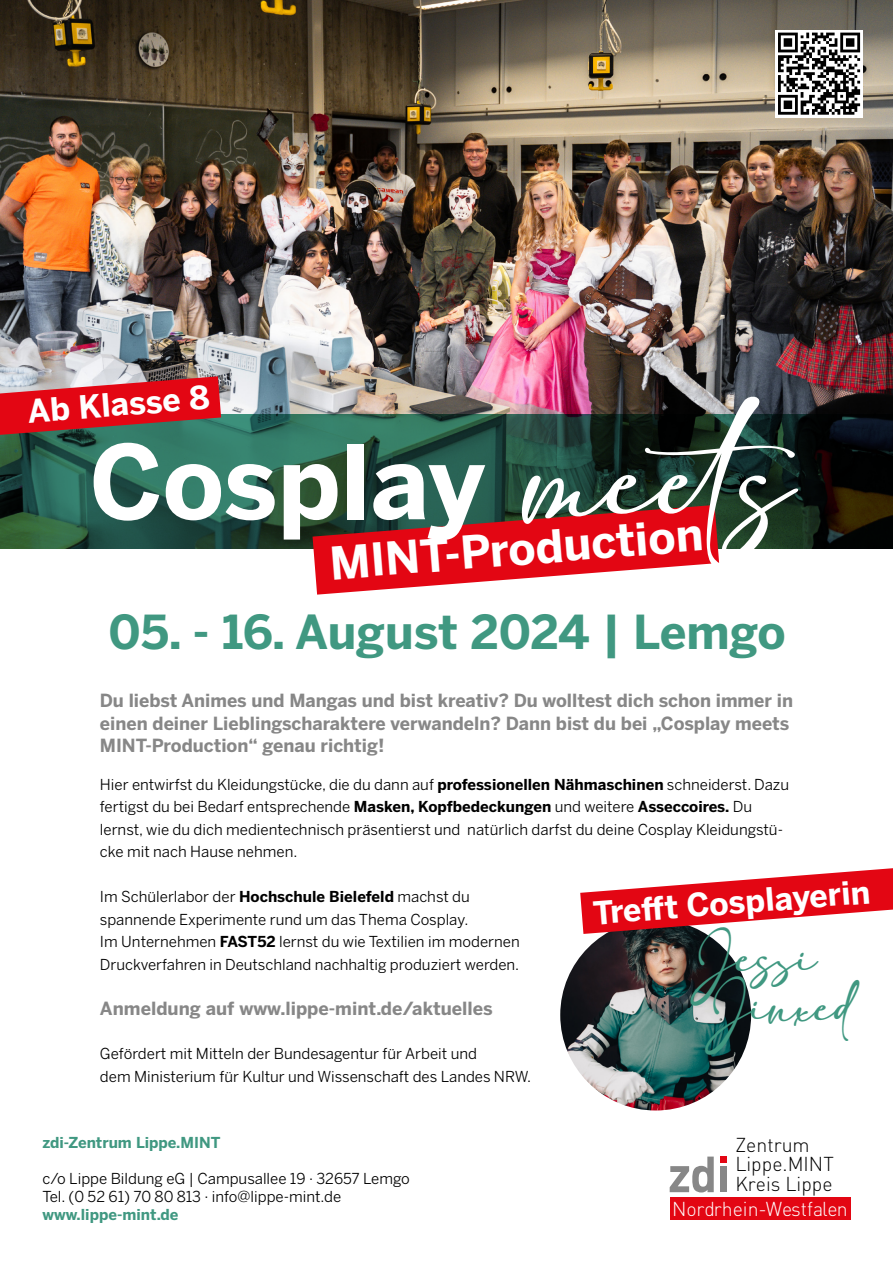
<style>
.page{position:relative;width:893px;height:1263px;background:#fff}
.page>*{position:absolute;margin:0;border:0;box-sizing:border-box;transform-origin:0 0}
.t1{font:700 101.55px "Benton Sans";letter-spacing:-.005em;color:#fff}
.t2{font:700 46.5px "Benton Sans";letter-spacing:-.01em;color:#409881}
.t3{font:700 44.85px "Benton Sans";color:#fff}
.t4{font:37.5px/48.4px "adelia";color:#409881}
.t5{font:700 31.8px "Benton Sans";color:#fff}
.t6{font:300 19.95px/20px "DINOT";color:#000}
.t7{font:300 19.95px "DINOT";color:#fff}
.t8{font:700 18px/22.5px "Benton Sans";color:#878787}
.t9{font:15px/22.5px "Benton Sans";color:#000}
.t10{font:700 15px "Benton Sans";color:#409881}
.s1{font-family:"adelia";font-weight:400;font-size:97.5px}
.s2{font-weight:700}
</style>
<div class="page">
<img style="left:0;top:0;width:893px;height:414px">
<svg style="left:0;top:414px;width:893px;height:135px;background:#204839"></svg>
<div style="left:670px;top:1197px;width:180px;height:23px;background:#e30613"></div>
<svg style="left:670px;top:1156px;width:44px;height:36px"></svg>
<svg style="left:720px;top:1156px;width:6px;height:6px"></svg>
<div style="left:720px;top:1166px;width:6px;height:26px;background:#878787"></div>
<div style="left:775px;top:30px;width:88px;height:88px;background:#fff"></div>
<svg style="left:778px;top:33px;width:82px;height:82px"></svg>
<svg style="left:313px;top:505px;width:406px;height:90px"></svg>
<svg style="left:0;top:376px;width:221px;height:59px;background:#c3333a"></svg>
<img style="left:560px;top:919px;width:191px;height:191px;border-radius:95px">
<svg style="left:580px;top:868px;width:313px;height:66px"></svg>
<h3 class="t5" style="left:26px;top:393px;width:184px;rotate:-5deg">Ab Klasse 8</h3>
<h1 class="t1" style="left:89px;top:422px;width:729px">Cosplay <span class="s1">meets</span></h1>
<h3 class="t3" style="left:328px;top:538px;width:376px;rotate:-5deg">MINT-Production</h3>
<h2 class="t2" style="left:109px;top:604px;width:679px">05. - 16. August 2024 | Lemgo</h2>
<p class="t8" style="left:100px;top:689px;width:695px">Du liebst Animes und Mangas und bist kreativ? Du wolltest dich schon immer in einen deiner Lieblingscharaktere verwandeln? Dann bist du bei „Cosplay meets<br>MINT-Production“ genau richtig!</p>
<p class="t9" style="left:100px;top:773px;width:691px">Hier entwirfst du Kleidungstücke, die du dann auf <span class="s2">professionellen Nähmaschinen</span> schneiderst. Dazu fertigst du bei Bedarf entsprechende <span class="s2">Masken, Kopfbedeckungen</span> und weitere <span class="s2">Asseccoires.</span> Du lernst, wie du dich medientechnisch präsentierst und natürlich darfst du deine Cosplay Kleidungstü&shy;cke mit nach Hause nehmen.</p>
<p class="t9" style="left:100px;top:885px;width:421px">Im Schülerlabor der <span class="s2">Hochschule Bielefeld</span> machst du spannende Experimente rund um das Thema Cosplay.<br>Im Unternehmen <span class="s2">FAST52</span> lernst du wie Textilien im modernen Druckverfahren in Deutschland nachhaltig produziert werden.</p>
<p class="t8" style="left:100px;top:997px;width:394px">Anmeldung auf www.lippe-mint.de/aktuelles</p>
<h3 class="t5" style="left:592px;top:895px;width:279px;rotate:-5deg">Treff t Cosplayerin</h3>
<h3 class="t4" style="left:705px;top:936px;width:152px;text-indent:-14px">Jessi<br>Jinxed</h3>
<p class="t9" style="left:100px;top:1042px;width:433px">Gefördert mit Mitteln der Bundesagentur für Arbeit und<br>dem Ministerium für Kultur und Wissenschaft des Landes NRW.</p>
<p class="t10" style="left:43px;top:1134px;width:179px">zdi-Zentrum Lippe.MINT</p>
<p class="t9" style="left:43px;top:1170px;width:369px;line-height:18px">c/o Lippe Bildung eG | Campusallee 19 · 32657 Lemgo<br>Tel. (0 52 61) 70 80 813 · info@lippe-mint.de</p>
<p class="t10" style="left:43px;top:1206px;width:137px">www.lippe-mint.de</p>
<h3 class="t6" style="left:735px;top:1134px;width:100px">Zentrum<br>Lippe.MINT<br>Kreis Lippe</h3>
<h3 class="t7" style="left:672px;top:1196px;width:177px">Nordrhein-Westfalen</h3>
</div>
